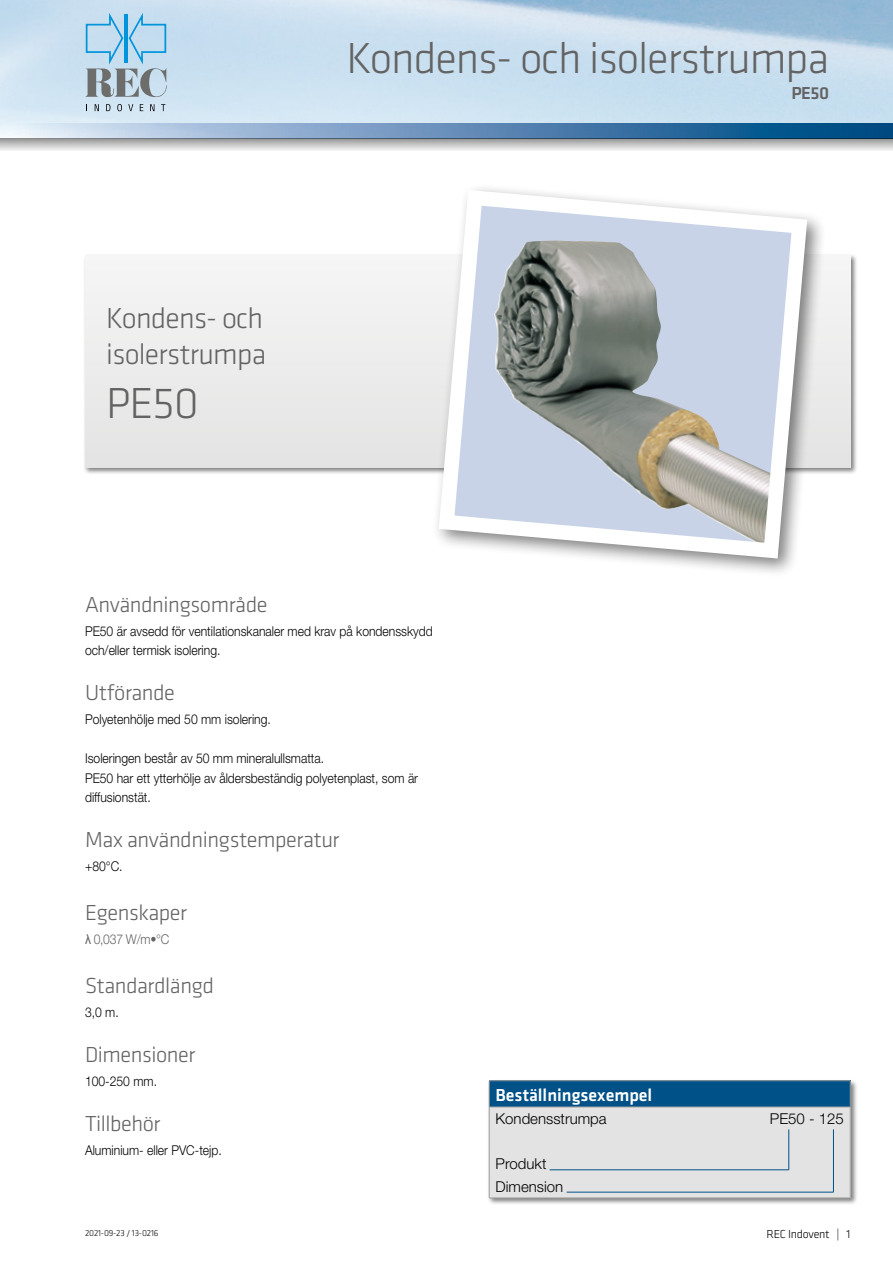
<style>
.page{position:relative;width:893px;height:1263px;background:#fff}
.page>*{position:absolute;margin:0;border:0;box-sizing:border-box;transform-origin:0 0}
.t1{font:300 45px "Klavika";letter-spacing:-.025em;color:#646363}
.t2{font:300 30px/36px "Klavika";letter-spacing:-.025em;color:#646363}
.t3{font:300 22.5px "Klavika";letter-spacing:-.02em;color:#646363}
.t4{font:500 18px "Klavika";color:#fff}
.t5{font:500 18px "Klavika";color:#646363}
.t6{font:300 15px/22.5px "Helvetica Neue LT Std";color:#000}
.t7{font:300 13.5px/19.5px "Helvetica Neue LT Std";color:#000;scale:.9 1}
.t8{font:300 13.5px "Helvetica Neue LT Std";color:#646363;scale:.9 1}
.t9{font:300 12px "Klavika";letter-spacing:-.02em;color:#000}
.t10{font:300 9px "Klavika";letter-spacing:-.02em;color:#000}
.s1{font-family:"Arial";font-weight:400}
</style>
<div class="page">
<img style="left:0;top:0;width:893px;height:123px">
<svg style="left:1px;top:123px;width:892px;height:15px;background:#6994bb"></svg>
<svg style="left:0;top:138px;width:893px;height:13px;background:#bebfc1"></svg>
<svg style="left:0;top:123px;width:1px;height:12px"></svg>
<div style="left:83px;top:254px;width:775px;height:221px;background:#000;opacity:.5"></div>
<div style="left:85px;top:255px;width:765px;height:213px;background:#ededed"></div>
<svg style="left:95px;top:104px;width:4px;height:7px"></svg>
<svg style="left:106px;top:104px;width:4px;height:7px"></svg>
<svg style="left:117px;top:104px;width:5px;height:7px"></svg>
<svg style="left:128px;top:104px;width:5px;height:7px"></svg>
<svg style="left:140px;top:104px;width:3px;height:7px"></svg>
<svg style="left:150px;top:104px;width:4px;height:7px"></svg>
<svg style="left:161px;top:104px;width:4px;height:7px"></svg>
<svg style="left:85px;top:13px;width:82px;height:85px;background:#a5c5d8"></svg>
<div style="left:432px;top:183px;width:395px;height:395px;background:#000;opacity:.5"></div>
<svg style="left:431px;top:183px;width:384px;height:383px"></svg>
<div style="left:487px;top:1079px;width:371px;height:127px;background:#000;opacity:.5"></div>
<div style="left:489px;top:1081px;width:361px;height:26px;background:#005187"></div>
<div style="left:489px;top:1107px;width:361px;height:91px;background:#e3e3e3"></div>
<hr style="left:489px;top:1080px;width:361px;height:1px;background:#9d9d9c">
<svg style="left:489px;top:1081px;width:1px;height:26px"></svg>
<svg style="left:850px;top:1081px;width:1px;height:26px"></svg>
<hr style="left:489px;top:1107px;width:361px;height:1px;background:#9d9d9c">
<hr style="left:489px;top:1107px;width:1px;height:91px;background:#9d9d9c">
<hr style="left:850px;top:1107px;width:1px;height:91px;background:#9d9d9c">
<hr style="left:489px;top:1198px;width:361px;height:1px;background:#9d9d9c">
<hr style="left:550px;top:1169px;width:239px;height:1px;background:#005187">
<hr style="left:567px;top:1192px;width:266px;height:1px;background:#005187">
<hr style="left:788px;top:1129px;width:1px;height:41px;background:#005187">
<hr style="left:833px;top:1129px;width:1px;height:63px;background:#005187">
<h2 class="t2" style="left:106px;top:300px;width:161px">Kondens- och isolerstrumpa</h2>
<h1 class="t1" style="left:106px;top:378px;width:94px">PE50</h1>
<h1 class="t1" style="left:346px;top:34px;width:484px">Kondens- och isolerstrumpa</h1>
<h3 class="t5" style="left:791px;top:83px;width:39px">PE50</h3>
<h3 class="t3" style="left:85px;top:592px;width:184px">Användningsområde</h3>
<p class="t7" style="left:85px;top:621px;width:388px">PE50 är avsedd för ventilationskanaler med krav på kondensskydd och/eller termisk isolering.</p>
<h3 class="t3" style="left:85px;top:681px;width:91px">Utförande</h3>
<p class="t7" style="left:85px;top:709px;width:208px">Polyetenhölje med 50 mm isolering.</p>
<p class="t7" style="left:85px;top:748px;width:372px">Isoleringen består av 50 mm mineralullsmatta.<br>PE50 har ett ytterhölje av åldersbeständig polyetenplast, som är diffusionstät.</p>
<h3 class="t3" style="left:85px;top:827px;width:256px">Max användningstemperatur</h3>
<p class="t7" style="left:85px;top:856px;width:43px">+80°C.</p>
<h3 class="t3" style="left:85px;top:900px;width:104px">Egenskaper</h3>
<p class="t8" style="left:85px;top:931px;width:95px"><span class="s1">λ</span> 0,037 W/m•°C</p>
<h3 class="t3" style="left:85px;top:973px;width:131px">Standardlängd</h3>
<p class="t7" style="left:85px;top:1002px;width:39px">3,0 m.</p>
<h3 class="t3" style="left:85px;top:1042px;width:112px">Dimensioner</h3>
<p class="t7" style="left:85px;top:1071px;width:82px">100-250 mm.</p>
<h3 class="t3" style="left:85px;top:1111px;width:77px">Tillbehör</h3>
<p class="t7" style="left:85px;top:1140px;width:154px">Aluminium- eller PVC-tejp.</p>
<p class="t10" style="left:85px;top:1228px;width:75px">2021-09-23 / 13-0216</p>
<h3 class="t4" style="left:496px;top:1085px;width:158px">Beställningsexempel</h3>
<p class="t6" style="left:496px;top:1107px;width:113px">Kondensstrumpa</p>
<p class="t6" style="left:770px;top:1107px;width:75px">PE50 - 125</p>
<p class="t6" style="left:496px;top:1152px;width:69px">Produkt<br>Dimension</p>
<p class="t9" style="left:766px;top:1227px;width:85px">REC Indovent | 1</p>
</div>
